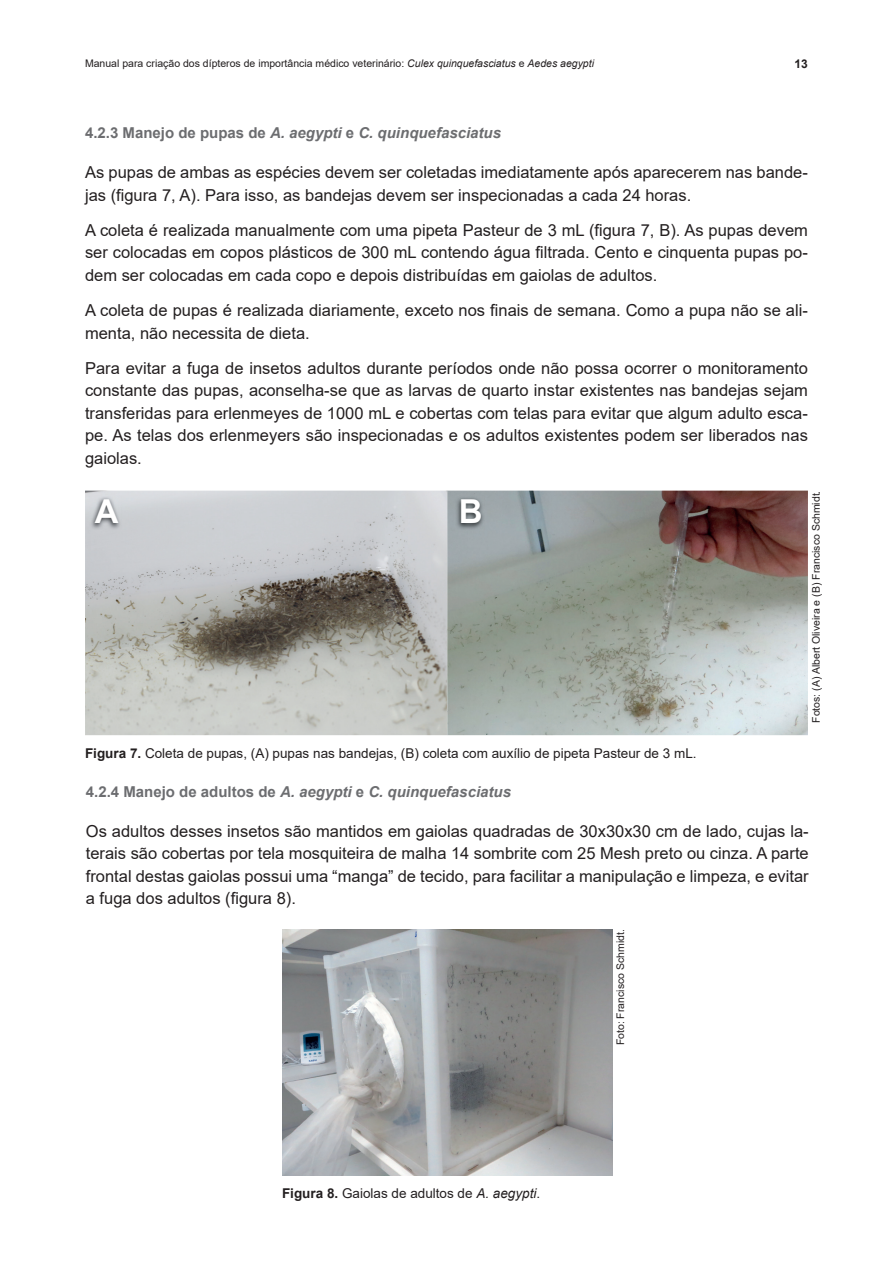
<style>
.page{position:relative;width:893px;height:1263px;background:#fff}
.page>*{position:absolute;margin:0;border:0;box-sizing:border-box;transform-origin:0 0}
.t1{font:700 33px "Arial";color:#fff}
.t2{font:16.5px/22.5px "Arial";color:#231f20;text-align:justify}
.t3{font:italic 700 15px "Arial";color:#6c6d70}
.t4{font:13.5px "Arial";color:#231f20}
.t5{font:700 12px "Arial";color:#231f20}
.t6{font:10.5px "Arial";color:#231f20}
.s1{font-style:italic}
.s2{font-style:normal}
.s3{font-weight:700}
</style>
<div class="page">
<img style="left:85px;top:491px;width:723px;height:244px">
<img style="left:282px;top:929px;width:330px;height:246px">
<img style="left:89px;top:497px;width:33px;height:32px">
<img style="left:456px;top:497px;width:28px;height:32px">
<p class="t6" style="left:85px;top:56px;width:510px">Manual para criação dos dípteros de importância médico veterinário: <span class="s1">Culex quinquefasciatus</span> e <span class="s1">Aedes aegypti</span></p>
<p class="t5" style="left:795px;top:56px;width:15px">13</p>
<p class="t3" style="left:85px;top:123px;width:417px"><span class="s2">4.2.3 Manejo de pupas de</span> A. aegypti <span class="s2">e</span> C. quinquefasciatus</p>
<p class="t2" style="left:85px;top:161px;width:724px">As pupas de ambas as espécies devem ser coletadas imediatamente após aparecerem nas bande&shy;jas (figura 7, A). Para isso, as bandejas devem ser inspecionadas a cada 24 horas.</p>
<p class="t2" style="left:85px;top:219px;width:724px">A coleta é realizada manualmente com uma pipeta Pasteur de 3 mL (figura 7, B). As pupas devem ser colocadas em copos plásticos de 300 mL contendo água filtrada. Cento e cinquenta pupas po&shy;dem ser colocadas em cada copo e depois distribuídas em gaiolas de adultos.</p>
<p class="t2" style="left:85px;top:299px;width:724px">A coleta de pupas é realizada diariamente, exceto nos finais de semana. Como a pupa não se ali&shy;menta, não necessita de dieta.</p>
<p class="t2" style="left:85px;top:357px;width:724px">Para evitar a fuga de insetos adultos durante períodos onde não possa ocorrer o monitoramento constante das pupas, aconselha-se que as larvas de quarto instar existentes nas bandejas sejam transferidas para erlenmeyes de 1000 mL e cobertas com telas para evitar que algum adulto esca&shy;pe. As telas dos erlenmeyers são inspecionadas e os adultos existentes podem ser liberados nas gaiolas.</p>
<h1 class="t1" style="left:95px;top:488px;width:25px">A</h1>
<h1 class="t1" style="left:459px;top:488px;width:25px">B</h1>
<p class="t6" style="left:809px;top:723px;width:234px;rotate:-90deg">Fotos: (A) Albert Oliveira e (B) Francisco Schmidt.</p>
<p class="t4" style="left:85px;top:744px;width:613px"><span class="s3">Figura 7.</span> Coleta de pupas, (A) pupas nas bandejas, (B) coleta com auxílio de pipeta Pasteur de 3 mL.</p>
<p class="t3" style="left:86px;top:782px;width:427px"><span class="s2">4.2.4 Manejo de adultos de</span> A. aegypti <span class="s2">e</span> C. quinquefasciatus</p>
<p class="t2" style="left:86px;top:820px;width:724px">Os adultos desses insetos são mantidos em gaiolas quadradas de 30x30x30 cm de lado, cujas la&shy;terais são cobertas por tela mosquiteira de malha 14 sombrite com 25 Mesh preto ou cinza. A parte frontal destas gaiolas possui uma “manga” de tecido, para facilitar a manipulação e limpeza, e evitar a fuga dos adultos (figura 8).</p>
<p class="t4" style="left:282px;top:1184px;width:260px"><span class="s3">Figura 8.</span> Gaiolas de adultos de <span class="s1">A. aegypti</span>.</p>
<p class="t6" style="left:613px;top:1045px;width:118px;rotate:-90deg">Foto: Francisco Schmidt.</p>
</div>
